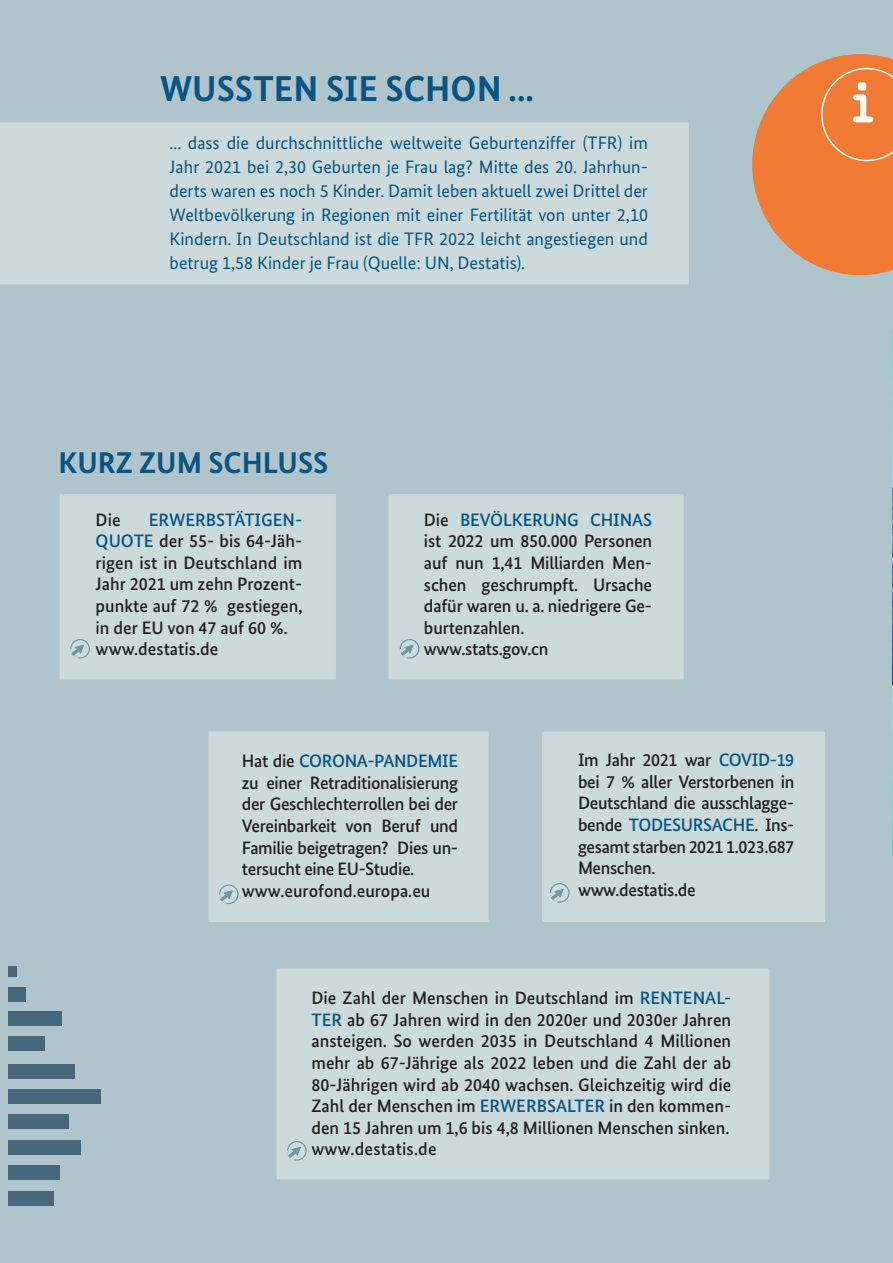
<style>
.page{position:relative;width:893px;height:1263px;background:#afc5cb}
.page>*{position:absolute;margin:0;border:0;box-sizing:border-box;transform-origin:0 0}
.t1{font:700 36px "Bundes Sans";color:#085584}
.t2{font:700 30px "Bundes Sans";color:#085584}
.t3{font:500 18px/21.6px "Bundes Sans";letter-spacing:-.02em;color:#231f20}
.t4{font:18px/24px "Bundes Sans";color:#085584;text-align:justify}
.t5{font:500 18px/21.6px "Bundes Sans";color:#231f20}
.s1{color:#085584}
</style>
<div class="page">
<img style="left:892px;top:330px;width:1px;height:525px">
<hr style="left:892px;top:743px;width:1px;height:100px;background:#fff">
<div style="left:389px;top:494px;width:295px;height:186px;background:#ccdadc;border:2px solid #ccdadc"></div>
<div style="left:60px;top:494px;width:276px;height:186px;background:#ccdadc;border:2px solid #ccdadc"></div>
<div style="left:208px;top:731px;width:280px;height:191px;background:#ccdadc"></div>
<div style="left:542px;top:732px;width:283px;height:190px;background:#ccdadc"></div>
<div style="left:0;top:122px;width:689px;height:162px;background:#ccdadc"></div>
<svg style="left:752px;top:54px;width:140px;height:221px"></svg>
<div style="left:8px;top:1192px;width:45px;height:14px;background:#47677d"></div>
<div style="left:8px;top:1037px;width:36px;height:14px;background:#47677d"></div>
<div style="left:8px;top:1064px;width:67px;height:14px;background:#47677d"></div>
<div style="left:8px;top:1089px;width:92px;height:15px;background:#47677d"></div>
<div style="left:8px;top:1114px;width:61px;height:15px;background:#47677d"></div>
<div style="left:8px;top:1140px;width:72px;height:14px;background:#47677d"></div>
<div style="left:8px;top:1166px;width:52px;height:14px;background:#47677d"></div>
<div style="left:8px;top:1011px;width:53px;height:14px;background:#47677d"></div>
<div style="left:8px;top:987px;width:17px;height:14px;background:#47677d"></div>
<div style="left:8px;top:966px;width:9px;height:11px;background:#47677d"></div>
<div style="left:400px;top:639px;width:19px;height:20px;border:1px solid #7197a1;border-radius:50%"></div>
<svg style="left:399px;top:641px;width:19px;height:18px"></svg>
<div style="left:277px;top:968px;width:493px;height:211px;background:#ccdadc;border:2px solid #ccdadc"></div>
<div style="left:70px;top:639px;width:20px;height:20px;border:1px solid #7197a1;border-radius:50%"></div>
<svg style="left:70px;top:641px;width:18px;height:18px"></svg>
<div style="left:550px;top:883px;width:19px;height:20px;border:1px solid #7197a1;border-radius:50%"></div>
<svg style="left:549px;top:885px;width:19px;height:18px"></svg>
<div style="left:219px;top:884px;width:20px;height:20px;border:1px solid #7197a1;border-radius:50%"></div>
<svg style="left:219px;top:886px;width:18px;height:18px"></svg>
<div style="left:287px;top:1141px;width:20px;height:20px;border:1px solid #7197a1;border-radius:50%"></div>
<svg style="left:287px;top:1143px;width:18px;height:18px"></svg>
<h1 class="t1" style="left:160px;top:66px;width:375px">WUSSTEN SIE SCHON ...</h1>
<p class="t4" style="left:170px;top:131px;width:480px">... dass die durchschnittliche weltweite Geburtenziffer (TFR) im Jahr 2021 bei 2,30 Geburten je Frau lag? Mitte des 20. Jahrhun&shy;derts waren es noch 5 Kinder. Damit leben aktuell zwei Drittel der Weltbevölkerung in Regionen mit einer Fertilität von unter 2,10<br>Kindern. In Deutschland ist die TFR 2022 leicht angestiegen und betrug 1,58 Kinder je Frau (Quelle: UN, Destatis).</p>
<h2 class="t2" style="left:59px;top:444px;width:271px">KURZ ZUM SCHLUSS</h2>
<p class="t5" style="left:96px;top:509px;width:208px;text-indent:53px"><span class="s1">ERWERBSTÄTIGEN-<br>QUOTE</span> der 55- bis 64-Jäh&shy;rigen ist in Deutschland im<br>Jahr 2021 um zehn Prozent&shy;punkte auf 72 % gestiegen, in der EU von 47 auf 60 %. www.destatis.de</p>
<p class="t3" style="left:424px;top:509px;width:230px">Die <span class="s1">BEVÖLKERUNG CHINAS </span>ist 2022 um 850.000 Personen auf nun 1,41 Milliarden Men&shy;schen geschrumpft. Ursache dafür waren u. a. niedrigere Ge&shy;burtenzahlen. www.stats.gov.cn</p>
<p class="t3" style="left:96px;top:509px;width:27px">Die</p>
<p class="t3" style="left:242px;top:750px;width:218px">Hat die <span class="s1">CORONA-PANDEMIE </span>zu einer Retraditionalisierung der Geschlechterrollen bei der<br>Vereinbarkeit von Beruf und<br>Familie beigetragen? Dies un&shy;tersucht eine EU-Studie. www.eurofond.europa.eu</p>
<p class="t3" style="left:578px;top:749px;width:218px">Im Jahr 2021 war <span class="s1">COVID-19 </span>bei 7 % aller Verstorbenen in<br>Deutschland die ausschlagge&shy;bende <span class="s1">TODESURSACHE</span>. Ins&shy;gesamt starben 2021 1.023.687<br>Menschen.<br>www.destatis.de</p>
<p class="t3" style="left:311px;top:987px;width:421px;text-align:justify">Die Zahl der Menschen in Deutschland im <span class="s1">RENTENAL-TER</span> ab 67 Jahren wird in den 2020er und 2030er Jahren ansteigen. So werden 2035 in Deutschland 4 Millionen mehr ab 67-Jährige als 2022 leben und die Zahl der ab 80-Jährigen wird ab 2040 wachsen. Gleichzeitig wird die Zahl der Menschen im <span class="s1">ERWERBSALTER</span> in den kommen&shy;den 15 Jahren um 1,6 bis 4,8 Millionen Menschen sinken. www.destatis.de</p>
</div>
